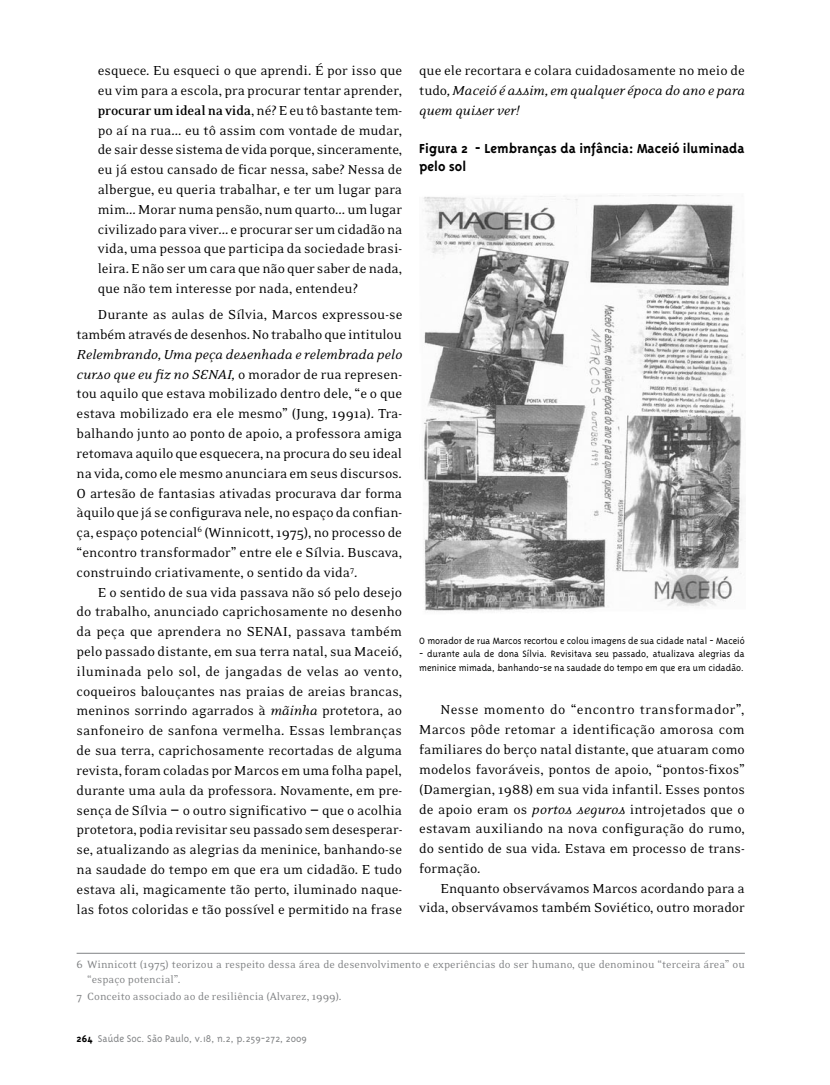
<style>
.page{position:relative;width:830px;height:1085px;background:#fff}
.page>*{position:absolute;margin:0;border:0;box-sizing:border-box;transform-origin:0 0}
.t1{font:15px/19.8px "Eidetic Neo";letter-spacing:-.005em;color:#000;text-align:justify}
.t2{font:italic 15px/19.8px "Eidetic Neo";color:#000;text-align:justify}
.t3{font:700 15px/18px "Triplex";color:#000}
.t4{font:12px/15px "Eidetic Neo";color:#808284}
.t5{font:300 11.25px "Triplex";color:#808284}
.t6{font:300 10.5px/13.5px "Triplex";color:#000}
.s1{font-weight:700}
.s2{font-style:italic}
.s3{font-family:"Verdana"}
.s4{font-style:normal}
.s5{font-weight:700;color:#000}
</style>
<div class="page">
<hr style="left:77px;top:952px;width:667px;height:1px;background:#808284">
<img style="left:423px;top:195px;width:320px;height:416px">
<p class="t1" style="left:98px;top:61px;width:306px">esquece. Eu esqueci o que aprendi. É por isso que eu vim para a escola, pra procurar tentar aprender, <span class="s1">procurar um ideal na vida</span>, né? E eu tô bastante tem&shy;po aí na rua... eu tô assim com vontade de mudar, de sair desse sistema de vida porque, sinceramente, eu já estou cansado de ficar nessa, sabe? Nessa de albergue, eu queria trabalhar, e ter um lugar para mim... Morar numa pensão, num quarto... um lugar civilizado para viver... e procurar ser um cidadão na vida, uma pessoa que participa da sociedade brasi&shy;leira. E não ser um cara que não quer saber de nada, que não tem interesse por nada, entendeu?</p>
<p class="t1" style="left:77px;top:305px;width:327px;text-align:right">Durante as aulas de Sílvia, Marcos expressou-se também através de desenhos. No trabalho que intitulou</p>
<p class="t1" style="left:77px;top:345px;width:327px"><span class="s2">Relembrando, Uma peça desenhada e relembrada pelo curso que eu fiz no SENAI,</span> o morador de rua represen&shy;tou aquilo que estava mobilizado dentro dele, “e o que estava mobilizado era ele mesmo” (Jung, 1991a). Tra&shy;balhando junto ao ponto de apoio, a professora amiga retomava aquilo que esquecera, na procura do seu ideal na vida<span class="s2">,</span> como ele mesmo anunciara em seus discursos.<br>O artesão de fantasias ativadas procurava dar forma àquilo que já se configurava nele, no espaço da confian&shy;ça, espaço potencial<sup>6</sup> (Winnicott, 1975), no processo de “encontro transformador” entre ele e Sílvia. Buscava, construindo criativamente, o sentido da vida<sup>7</sup>.</p>
<p class="t1" style="left:77px;top:582px;width:327px;text-indent:21px">E o sentido de sua vida passava não só pelo desejo do trabalho, anunciado caprichosamente no desenho da peça que aprendera no SENAI, passava também pelo passado distante, em sua terra natal, sua Maceió, iluminada pelo sol, de jangadas de velas ao vento, coqueiros balouçantes nas praias de areias brancas, meninos sorrindo agarrados à <span class="s2">mãinha</span> protetora, ao sanfoneiro de sanfona vermelha. Essas lembranças de sua terra, caprichosamente recortadas de alguma revista, foram coladas por Marcos em uma folha papel, durante uma aula da professora. Novamente, em pre&shy;sença de Sílvia <span class="s3">–</span> o outro significativo <span class="s3">–</span> que o acolhia protetora, podia revisitar seu passado sem desesperar&shy;se, atualizando as alegrias da meninice, banhando-se na saudade do tempo em que era um cidadão. E tudo estava ali, magicamente tão perto, iluminado naque&shy;las fotos coloridas e tão possível e permitido na frase</p>
<p class="t2" style="left:419px;top:61px;width:327px"><span class="s4">que ele recortara e colara cuidadosamente no meio de tudo</span>, Maceió é assim, em qualquer época do ano e para quem quiser ver!</p>
<p class="t3" style="left:419px;top:139px;width:327px">Figura 2 - Lembranças da infância: Maceió iluminada pelo sol</p>
<p class="t6" style="left:419px;top:633px;width:327px">O morador de rua Marcos recortou e colou imagens de sua cidade natal - Maceió</p>
<p class="t6" style="left:419px;top:647px;width:327px">- durante aula de dona Sílvia. Revisitava seu passado, atualizava alegrias da meninice mimada, banhando-se na saudade do tempo em que era um cidadão.</p>
<p class="t1" style="left:419px;top:700px;width:327px;text-indent:21px">Nesse momento do “encontro transformador”, Marcos pôde retomar a identificação amorosa com familiares do berço natal distante, que atuaram como modelos favoráveis, pontos de apoio, “pontos-fixos” (Damergian, 1988) em sua vida infantil. Esses pontos de apoio eram os <span class="s2">portos seguros</span> introjetados que o estavam auxiliando na nova configuração do rumo, do sentido de sua vida<span class="s2">.</span> Estava em processo de trans&shy;formação.</p>
<p class="t1" style="left:419px;top:878px;width:327px;text-align:right">Enquanto observávamos Marcos acordando para a vida, observávamos também Soviético, outro morador</p>
<p class="t4" style="left:87px;top:956px;width:658px;text-indent:-11px">6 Winnicott (1975) teorizou a respeito dessa área de desenvolvimento e experiências do ser humano, que denominou “terceira área” ou “espaço potencial”.</p>
<p class="t4" style="left:77px;top:988px;width:266px">7 Conceito associado ao de resiliência (Alvarez, 1999).</p>
<p class="t5" style="left:77px;top:1032px;width:231px"><span class="s5">264</span> Saúde Soc. São Paulo, v.18, n.2, p.259-272, 2009</p>
</div>
